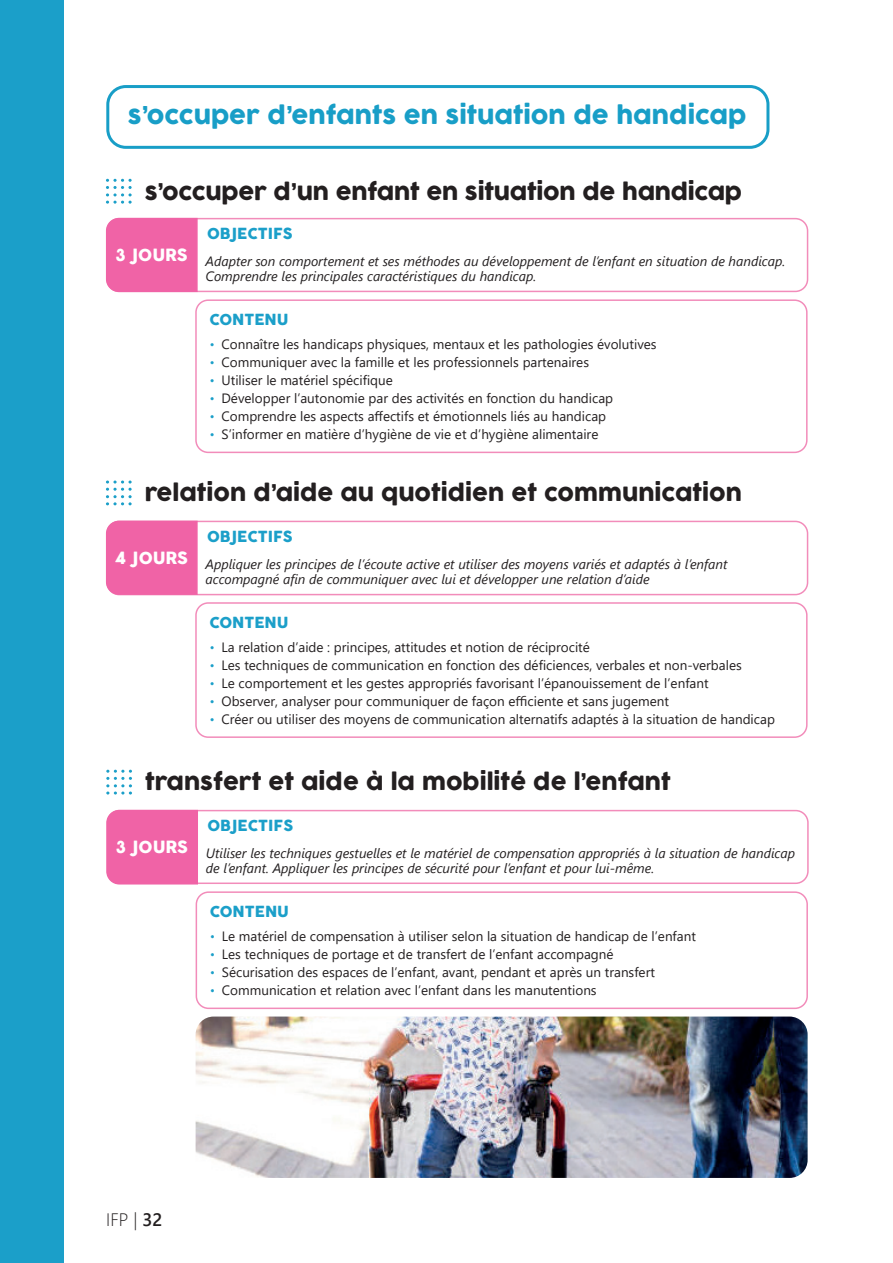
<style>
.page{position:relative;width:893px;height:1263px;background:#fff}
.page>*{position:absolute;margin:0;border:0;box-sizing:border-box;transform-origin:0 0}
.t1{font:24px "COCOGOOSE";color:#189ec7}
.t2{font:22.5px "COCOGOOSE";color:#231f20}
.t3{font:300 18px "Segoe UI";color:#231f20}
.t4{font:16.5px "COCOGOOSE";color:#fff}
.t5{font:15px "COCOGOOSE";color:#1b9fc9}
.t6{font:13.5px/18px "Segoe UI";color:#231f20}
.t7{font:italic 13.5px/15px "Segoe UI";color:#231f20}
.s1{color:#1b9fc9}
.s2{font-weight:600}
</style>
<div class="page">
<div style="left:106px;top:85px;width:663px;height:64px;border:3px solid #189ec7;border-radius:18px"></div>
<div style="left:106px;top:218px;width:702px;height:74px;border:2px solid #f28cba;border-radius:12px"></div>
<div style="left:106px;top:217px;width:92px;height:76px;background:#f063a6"></div>
<div style="left:195px;top:299px;width:613px;height:154px;border:2px solid #f28cba;border-radius:12px"></div>
<svg style="left:106px;top:179px;width:26px;height:25px"></svg>
<div style="left:106px;top:521px;width:702px;height:74px;border:2px solid #f28cba;border-radius:12px"></div>
<div style="left:106px;top:520px;width:92px;height:76px;background:#f063a6"></div>
<div style="left:195px;top:602px;width:613px;height:136px;border:2px solid #f28cba;border-radius:12px"></div>
<svg style="left:106px;top:480px;width:26px;height:25px"></svg>
<div style="left:107px;top:810px;width:702px;height:74px;border:2px solid #f28cba;border-radius:12px"></div>
<div style="left:106px;top:809px;width:93px;height:76px;background:#f063a6"></div>
<div style="left:196px;top:891px;width:612px;height:118px;border:2px solid #f28cba;border-radius:12px"></div>
<svg style="left:106px;top:770px;width:26px;height:24px"></svg>
<img style="left:196px;top:1016px;width:612px;height:162px">
<div style="left:0;top:0;width:64px;height:1263px;background:#1b9fc9"></div>
<h1 class="t1" style="left:128px;top:97px;width:620px">s’occuper d’enfants en situation de handicap</h1>
<h2 class="t2" style="left:145px;top:174px;width:599px">s’occuper d’un enfant en situation de handicap</h2>
<p class="t5" style="left:207px;top:222px;width:87px">OBJECTIFS</p>
<p class="t7" style="left:206px;top:252px;width:581px">Adapter son comportement et ses méthodes au développement de l’enfant en situation de handicap.<br>Comprendre les principales caractéristiques du handicap.</p>
<p class="t4" style="left:116px;top:243px;width:73px">3 JOURS</p>
<p class="t5" style="left:209px;top:308px;width:81px">CONTENU</p>
<p class="t6" style="left:209px;top:334px;width:449px"><span class="s1">۰</span> Connaître les handicaps physiques, mentaux et les pathologies évolutives <span class="s1">۰</span> Communiquer avec la famille et les professionnels partenaires<br><span class="s1">۰</span> Utiliser le matériel spécifique<br><span class="s1">۰</span> Développer l’autonomie par des activités en fonction du handicap<br><span class="s1">۰</span> Comprendre les aspects affectifs et émotionnels liés au handicap<br><span class="s1">۰</span> S’informer en matière d’hygiène de vie et d’hygiène alimentaire</p>
<h2 class="t2" style="left:145px;top:476px;width:599px">relation d’aide au quotidien et communication</h2>
<p class="t5" style="left:207px;top:525px;width:87px">OBJECTIFS</p>
<p class="t7" style="left:206px;top:554px;width:523px">Appliquer les principes de l’écoute active et utiliser des moyens variés et adaptés à l’enfant accompagné afin de communiquer avec lui et développer une relation d’aide</p>
<p class="t4" style="left:115px;top:545px;width:74px">4 JOURS</p>
<p class="t5" style="left:209px;top:611px;width:81px">CONTENU</p>
<p class="t6" style="left:209px;top:637px;width:567px"><span class="s1">۰</span> La relation d’aide : principes, attitudes et notion de réciprocité<br><span class="s1">۰</span> Les techniques de communication en fonction des déficiences, verbales et non-verbales<br><span class="s1">۰</span> Le comportement et les gestes appropriés favorisant l’épanouissement de l’enfant<br><span class="s1">۰</span> Observer, analyser pour communiquer de façon efficiente et sans jugement<br><span class="s1">۰</span> Créer ou utiliser des moyens de communication alternatifs adaptés à la situation de handicap</p>
<h2 class="t2" style="left:145px;top:765px;width:527px">transfert et aide à la mobilité de l’enfant</h2>
<p class="t5" style="left:207px;top:814px;width:87px">OBJECTIFS</p>
<p class="t7" style="left:206px;top:843px;width:591px">Utiliser les techniques gestuelles et le matériel de compensation appropriés à la situation de handicap de l’enfant. Appliquer les principes de sécurité pour l’enfant et pour lui-même.</p>
<p class="t4" style="left:116px;top:835px;width:73px">3 JOURS</p>
<p class="t5" style="left:210px;top:900px;width:81px">CONTENU</p>
<p class="t6" style="left:210px;top:926px;width:488px"><span class="s1">۰</span> Le matériel de compensation à utiliser selon la situation de handicap de l’enfant <span class="s1">۰</span> Les techniques de portage et de transfert de l’enfant accompagné<br><span class="s1">۰</span> Sécurisation des espaces de l’enfant, avant, pendant et après un transfert<br><span class="s1">۰</span> Communication et relation avec l’enfant dans les manutentions</p>
<h3 class="t3" style="left:106px;top:1203px;width:58px">IFP | <span class="s2">32</span></h3>
</div>
